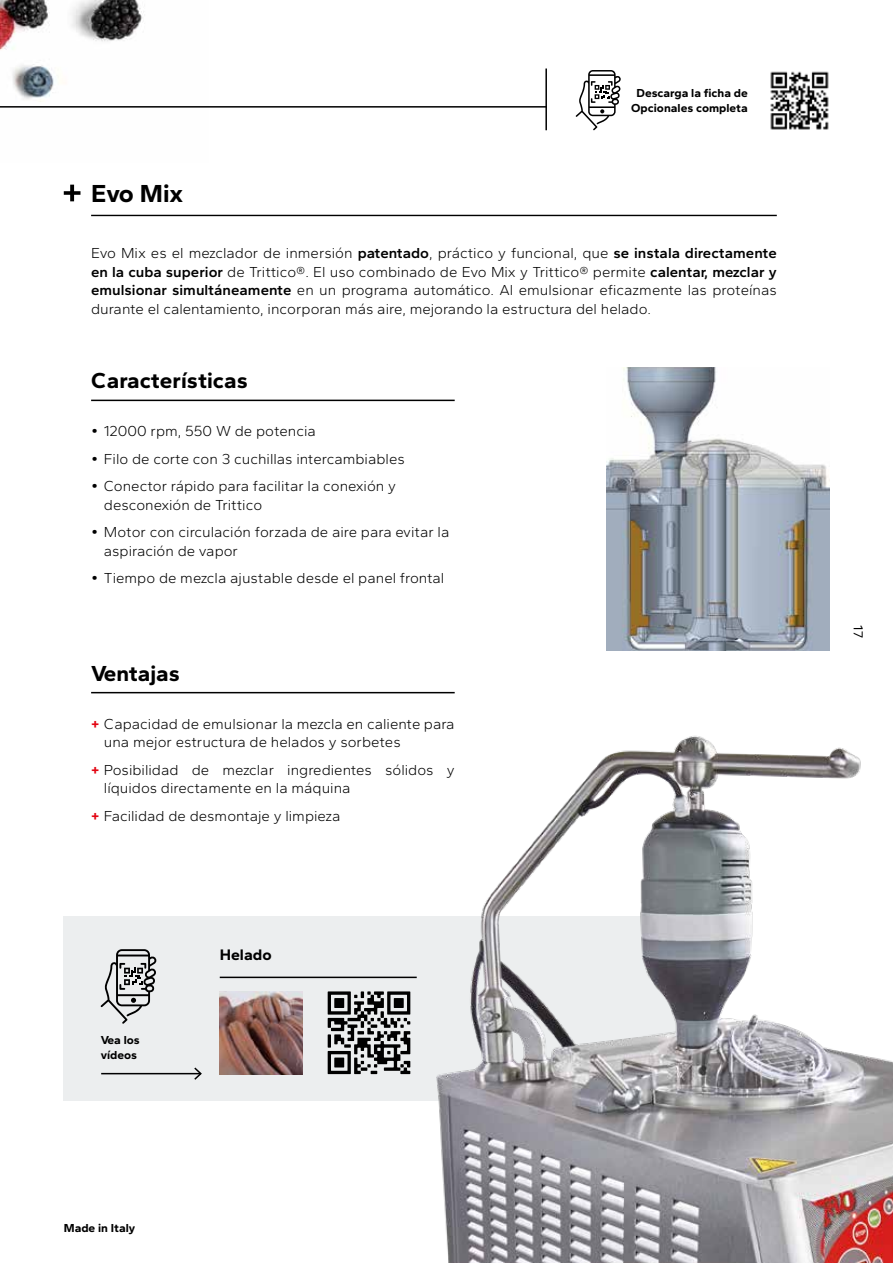
<style>
.page{position:relative;width:893px;height:1263px;background:#fff}
.page>*{position:absolute;margin:0;border:0;box-sizing:border-box;transform-origin:0 0}
.t1{font:700 25.5px "Gantari";color:#000}
.t2{font:700 22.5px "Gantari";color:#000}
.t3{font:700 15.75px "Gantari";color:#000}
.t4{font:300 15px/18.8px "Gantari";color:#000}
.t5{font:13.5px "Gantari";color:#000}
.t6{font:700 12px/15px "Gantari";color:#000;text-align:center}
.s1{font-weight:600}
.s2{font-weight:400;font-size:18px}
.s3{font-weight:700;font-size:14.25px;color:#e30613}
</style>
<div class="page">
<hr style="left:0;top:106px;width:547px;height:2px;background:#000">
<svg style="left:576px;top:70px;width:45px;height:60px"></svg>
<hr style="left:545px;top:69px;width:2px;height:61px;background:#000">
<img style="left:770px;top:71px;width:59px;height:59px">
<div style="left:64px;top:916px;width:642px;height:185px;background:#eceeef"></div>
<img style="left:436px;top:736px;width:457px;height:527px">
<hr style="left:91px;top:400px;width:364px;height:1px;background:#000">
<hr style="left:91px;top:692px;width:364px;height:1px;background:#000">
<hr style="left:220px;top:977px;width:197px;height:1px;background:#000">
<hr style="left:101px;top:1073px;width:100px;height:1px;background:#000">
<svg style="left:193px;top:1067px;width:9px;height:13px"></svg>
<svg style="left:101px;top:949px;width:55px;height:75px"></svg>
<img style="left:220px;top:991px;width:83px;height:83px">
<svg style="left:328px;top:991px;width:82px;height:83px"></svg>
<svg style="left:64px;top:185px;width:16px;height:16px"></svg>
<img style="left:607px;top:367px;width:222px;height:284px">
<hr style="left:91px;top:215px;width:686px;height:1px;background:#000">
<img style="left:0;top:0;width:209px;height:108px">
<h1 class="t1" style="left:91px;top:177px;width:94px">Evo Mix</h1>
<p class="t6" style="left:631px;top:85px;width:118px">Descarga la ficha de<br>Opcionales completa</p>
<p class="t4" style="left:91px;top:243px;width:687px;text-align:justify">Evo Mix es el mezclador de inmersión <span class="s1">patentado</span>, práctico y funcional, que <span class="s1">se instala directamente en la cuba superior</span> de Trittico®. El uso combinado de Evo Mix y Trittico® permite <span class="s1">calentar, mezclar y emulsionar simultáneamente</span> en un programa automático. Al emulsionar eficazmente las proteínas durante el calentamiento, incorporan más aire, mejorando la estructura del helado.</p>
<h2 class="t2" style="left:91px;top:366px;width:158px">Características</h2>
<p class="t4" style="left:91px;top:422px;width:226px"><span class="s2">•</span> 12000 rpm, 550 W de potencia</p>
<p class="t4" style="left:91px;top:449px;width:315px"><span class="s2">•</span> Filo de corte con 3 cuchillas intercambiables</p>
<p class="t4" style="left:104px;top:476px;width:294px;text-indent:-13px"><span class="s2">•</span> Conector rápido para facilitar la conexión y desconexión de Trittico</p>
<p class="t4" style="left:104px;top:522px;width:347px;text-indent:-13px"><span class="s2">•</span> Motor con circulación forzada de aire para evitar la aspiración de vapor</p>
<p class="t4" style="left:91px;top:568px;width:355px"><span class="s2">•</span> Tiempo de mezcla ajustable desde el panel frontal</p>
<h2 class="t2" style="left:91px;top:659px;width:90px">Ventajas</h2>
<p class="t4" style="left:104px;top:714px;width:352px;text-indent:-13px"><span class="s3">+</span> Capacidad de emulsionar la mezcla en caliente para una mejor estructura de helados y sorbetes</p>
<p class="t4" style="left:104px;top:760px;width:352px;text-indent:-13px"><span class="s3">+</span> Posibilidad de mezclar ingredientes sólidos y líquidos directamente en la máquina</p>
<p class="t4" style="left:91px;top:806px;width:251px"><span class="s3">+</span> Facilidad de desmontaje y limpieza</p>
<p class="t6" style="left:101px;top:1032px;width:41px;text-align:left">Vea los vídeos</p>
<p class="t6" style="left:64px;top:1220px;width:73px">Made in Italy</p>
<p class="t3" style="left:220px;top:944px;width:53px">Helado</p>
<p class="t5" style="left:867px;top:625px;width:14px;rotate:90deg">17</p>
</div>
